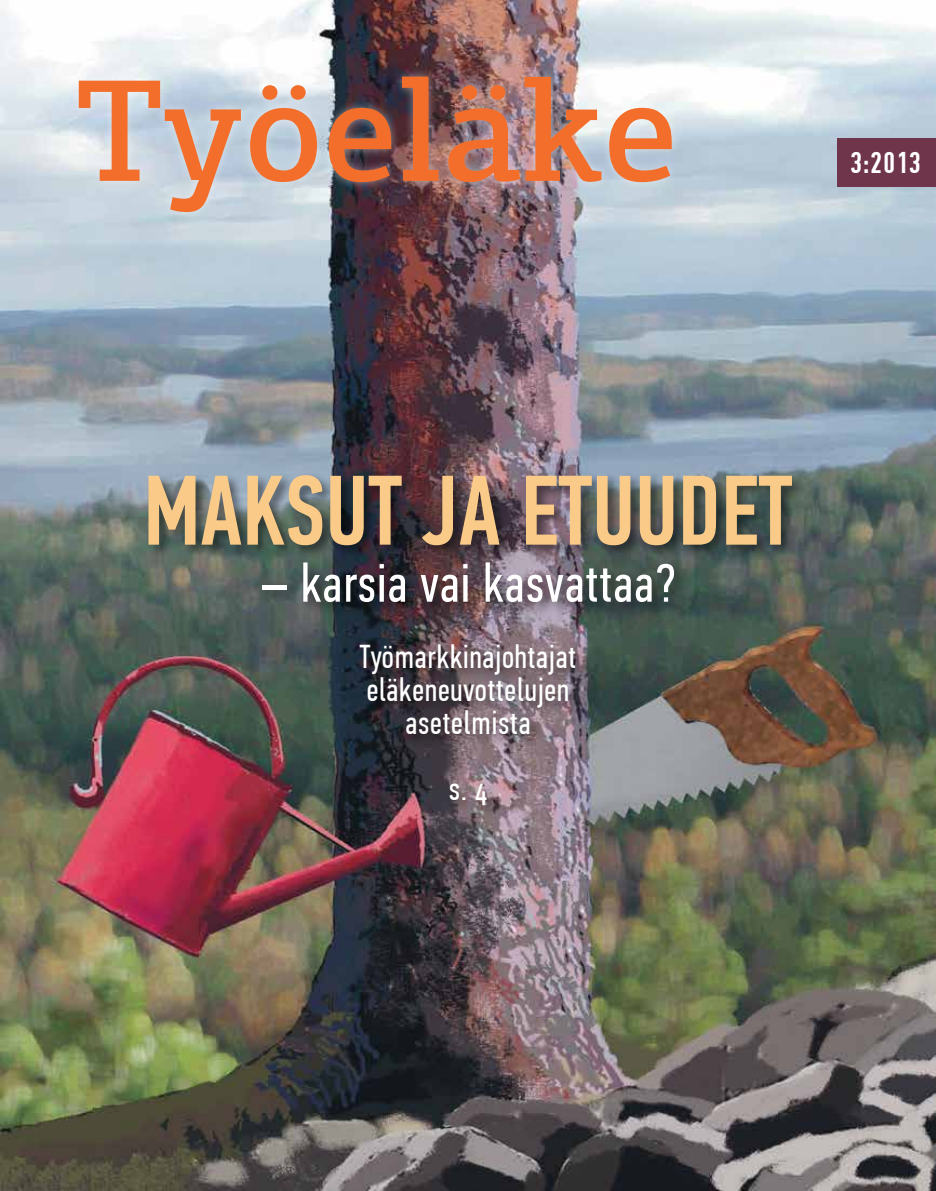
<style>
.page{position:relative;width:936px;height:1191px;background:#fff}
.page>*{position:absolute;margin:0;border:0;box-sizing:border-box;transform-origin:0 0}
.t1{font:500 99px "PF Din Text Comp Pro";color:#faca88}
.t2{font:54px "PF Din Text Comp Pro";letter-spacing:.025em;color:#fff}
.t3{font:33px/33px "PF Din Text Comp Pro";letter-spacing:.025em;color:#fff;text-align:center}
.t4{font:500 30px "PF Din Text Comp Pro";color:#fff}
</style>
<div class="page">
<img style="left:0;top:0;width:935px;height:1191px">
<div style="left:837px;top:138px;width:98px;height:48px;background:#6e354b"></div>
<div style="left:69px;top:67px;width:612px;height:155px;background:#fff;opacity:.48"></div>
<img style="left:79px;top:77px;width:592px;height:135px">
<div style="left:145px;top:472px;width:661px;height:347px;background:#000;opacity:.5"></div>
<p class="t4" style="left:850px;top:146px;width:72px">3:2013</p>
<h1 class="t1" style="left:144px;top:453px;width:650px">MAKSUT JA ETUUDET</h1>
<h2 class="t2" style="left:261px;top:552px;width:416px">– karsia vai kasvattaa?</h2>
<p class="t3" style="left:360px;top:640px;width:217px">Työmarkkinajohtajat eläkeneuvottelujen asetelmista</p>
<p class="t3" style="left:448px;top:772px;width:40px">s. 4</p>
</div>
